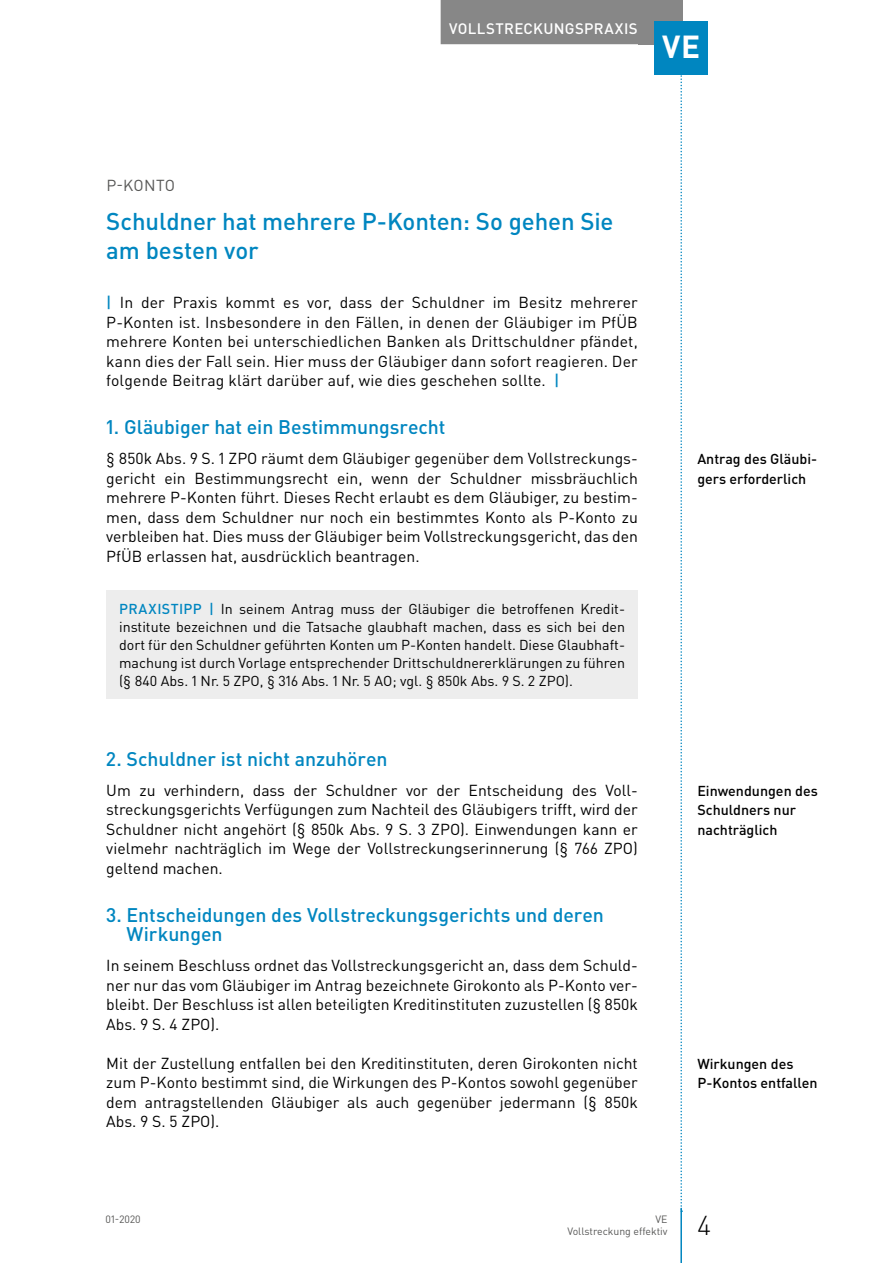
<style>
.page{position:relative;width:893px;height:1263px;background:#fff}
.page>*{position:absolute;margin:0;border:0;box-sizing:border-box;transform-origin:0 0}
.t1{font:700 31.5px "DIN Pro";color:#fff}
.t2{font:300 27px "DIN Pro";color:#000}
.t3{font:500 24px/28.5px "DIN Pro";letter-spacing:-.005em;color:#0086c0}
.t4{font:500 19.5px/19.5px "DIN Pro";letter-spacing:-.005em;color:#0086c0}
.t5{font:15.75px/19.5px "DIN Pro";color:#000;text-align:justify}
.t6{font:15.75px "DIN Pro";letter-spacing:.015em;color:#575756}
.t7{font:500 15px "DIN Pro";letter-spacing:.025em;color:#fff}
.t8{font:14.25px/18px "DIN Pro";color:#000}
.t9{font:500 14.25px/19.5px "DIN Pro";color:#000}
.t10{font:500 14.25px "DIN Pro";color:#0086c0}
.t11{font:10.5px/12.8px "DIN Pro";color:#575756;text-align:right}
.s1{font-weight:500;color:#0086c0}
</style>
<div class="page">
<svg style="left:680px;top:74px;width:2px;height:1134px"></svg>
<div style="left:638px;top:0;width:44px;height:44px;background:#878787"></div>
<hr style="left:680px;top:1208px;width:2px;height:55px;background:#0086c0">
<div style="left:441px;top:0;width:205px;height:44px;background:#878787"></div>
<div style="left:655px;top:21px;width:53px;height:53px;background:#0086c0"></div>
<div style="left:106px;top:590px;width:532px;height:108px;background:#ededed"></div>
<p class="t7" style="left:449px;top:18px;width:190px">Vollstreckungspraxis</p>
<h1 class="t1" style="left:662px;top:26px;width:40px">VE</h1>
<p class="t6" style="left:106px;top:175px;width:70px">P-KONTO</p>
<h3 class="t3" style="left:106px;top:206px;width:509px">Schuldner hat mehrere P-Konten: So gehen Sie am besten vor</h3>
<p class="t5" style="left:106px;top:292px;width:533px"><span class="s1">|</span> In der Praxis kommt es vor, dass der Schuldner im Besitz mehrerer P-Konten ist. Insbesondere in den Fällen, in denen der Gläubiger im PfÜB mehrere Konten bei unterschiedlichen Banken als Drittschuldner pfändet, kann dies der Fall sein. Hier muss der Gläubiger dann sofort reagieren. Der folgende Beitrag klärt darüber auf, wie dies geschehen sollte. <span class="s1">|</span></p>
<p class="t4" style="left:106px;top:417px;width:341px">1. Gläubiger hat ein Bestimmungsrecht</p>
<p class="t5" style="left:106px;top:448px;width:533px">§ 850k Abs. 9 S. 1 ZPO räumt dem Gläubiger gegenüber dem Vollstreckungs&shy;gericht ein Bestimmungsrecht ein, wenn der Schuldner missbräuchlich mehrere P-Konten führt. Dieses Recht erlaubt es dem Gläubiger, zu bestim&shy;men, dass dem Schuldner nur noch ein bestimmtes Konto als P-Konto zu verbleiben hat. Dies muss der Gläubiger beim Vollstreckungsgericht, das den PfÜB erlassen hat, ausdrücklich beantragen.</p>
<p class="t10" style="left:119px;top:599px;width:9px">PRAXISTIPP</p>
<p class="t8" style="left:119px;top:599px;width:507px;text-indent:90px"><span class="s1">|</span> In seinem Antrag muss der Gläubiger die betroffenen Kredit&shy;institute bezeichnen und die Tatsache glaubhaft machen, dass es sich bei den dort für den Schuldner geführten Konten um P-Konten handelt. Diese Glaubhaft&shy;machung ist durch Vorlage entsprechender Drittschuldnererklärungen zu führen (§ 840 Abs. 1 Nr. 5 ZPO, § 316 Abs. 1 Nr. 5 AO; vgl. § 850k Abs. 9 S. 2 ZPO).</p>
<p class="t4" style="left:106px;top:748px;width:283px">2. Schuldner ist nicht anzuhören</p>
<p class="t5" style="left:106px;top:780px;width:533px;text-align:left">Um zu verhindern, dass der Schuldner vor der Entscheidung des Voll&shy;streckungsgerichts Verfügungen zum Nachteil des Gläubigers trifft, wird der Schuldner nicht angehört (§ 850k Abs. 9 S. 3 ZPO). Einwendungen kann er vielmehr nachträglich im Wege der Vollstreckungserinnerung (§ 766 ZPO) geltend machen.</p>
<p class="t4" style="left:127px;top:904px;width:479px;text-indent:-20px">3. Entscheidungen des Vollstreckungsgerichts und deren<br>Wirkungen</p>
<p class="t5" style="left:106px;top:955px;width:533px">In seinem Beschluss ordnet das Vollstreckungsgericht an, dass dem Schuld&shy;ner nur das vom Gläubiger im Antrag bezeichnete Girokonto als P-Konto ver&shy;bleibt. Der Beschluss ist allen beteiligten Kreditinstituten zuzustellen (§ 850k Abs. 9 S. 4 ZPO).</p>
<p class="t5" style="left:106px;top:1053px;width:533px">Mit der Zustellung entfallen bei den Kreditinstituten, deren Girokonten nicht zum P-Konto bestimmt sind, die Wirkungen des P-Kontos sowohl gegenüber dem antragstellenden Gläubiger als auch gegenüber jedermann (§ 850k Abs. 9 S. 5 ZPO).</p>
<p class="t9" style="left:697px;top:449px;width:121px">Antrag des Gläubi&shy;gers erforderlich</p>
<p class="t9" style="left:697px;top:780px;width:122px">Einwendungen des<br>Schuldners nur nachträglich</p>
<p class="t9" style="left:697px;top:1053px;width:122px">Wirkungen des<br>P-Kontos entfallen</p>
<p class="t11" style="left:106px;top:1212px;width:37px">01-2020</p>
<p class="t11" style="left:567px;top:1212px;width:102px">VE<br>Vollstreckung effektiv</p>
<h2 class="t2" style="left:697px;top:1207px;width:15px">4</h2>
</div>
